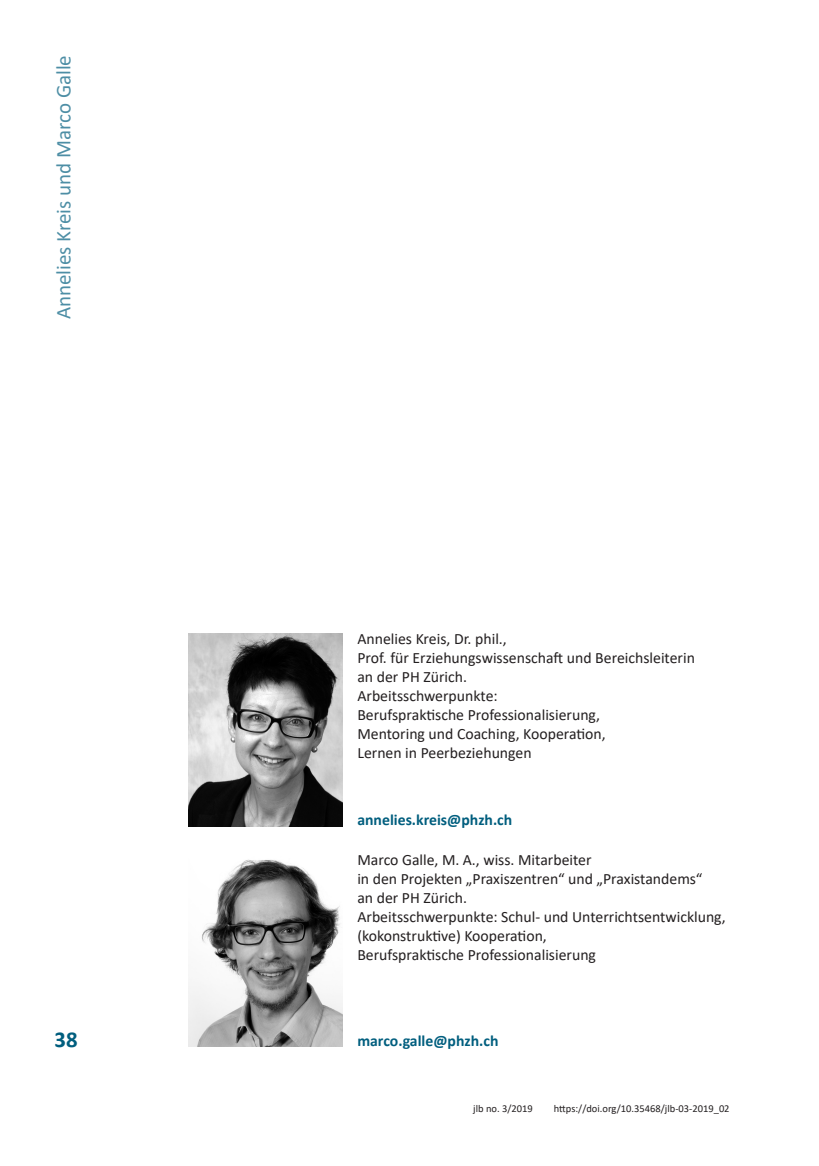
<style>
.page{position:relative;width:819px;height:1166px;background:#fff}
.page>*{position:absolute;margin:0;border:0;box-sizing:border-box;transform-origin:0 0}
.t1{font:700 22.75px "Calibri";color:#005e7e}
.t2{font:21px "Calibri";color:#4d8ea5}
.t3{font:15.75px/19.1px "Calibri";color:#231f20}
.t4{font:700 15.75px "Calibri";color:#005e7e}
.t5{font:10.5px "Calibri";color:#231f20}
</style>
<div class="page">
<img style="left:189px;top:859px;width:153px;height:188px">
<img style="left:189px;top:633px;width:153px;height:193px">
<h2 class="t2" style="left:49px;top:319px;width:266px;rotate:-90deg">Annelies Kreis und Marco Galle</h2>
<h1 class="t1" style="left:55px;top:1023px;width:25px">38</h1>
<p class="t3" style="left:357px;top:628px;width:339px">Annelies Kreis, Dr. phil.,<br>Prof. für Erziehungswissenschaft und Bereichsleiterin an der PH Zürich.<br>Arbeitsschwerpunkte:<br>Berufspraktische Professionalisierung,<br>Mentoring und Coaching, Kooperation,<br>Lernen in Peerbeziehungen</p>
<p class="t4" style="left:357px;top:809px;width:156px">annelies.kreis@phzh.ch</p>
<p class="t3" style="left:357px;top:849px;width:370px">Marco Galle, M. A., wiss. Mitarbeiter<br>in den Projekten „Praxiszentren“ und „Praxistandems“<br>an der PH Zürich.<br>Arbeitsschwerpunkte: Schul- und Unterrichtsentwicklung, (kokonstruktive) Kooperation,<br>Berufspraktische Professionalisierung</p>
<p class="t4" style="left:357px;top:1030px;width:143px">marco.galle@phzh.ch</p>
<p class="t5" style="left:473px;top:1101px;width:61px">jlb no. 3/2019</p>
<p class="t5" style="left:553px;top:1101px;width:177px">https://doi.org/10.35468/jlb-03-2019_02</p>
</div>
